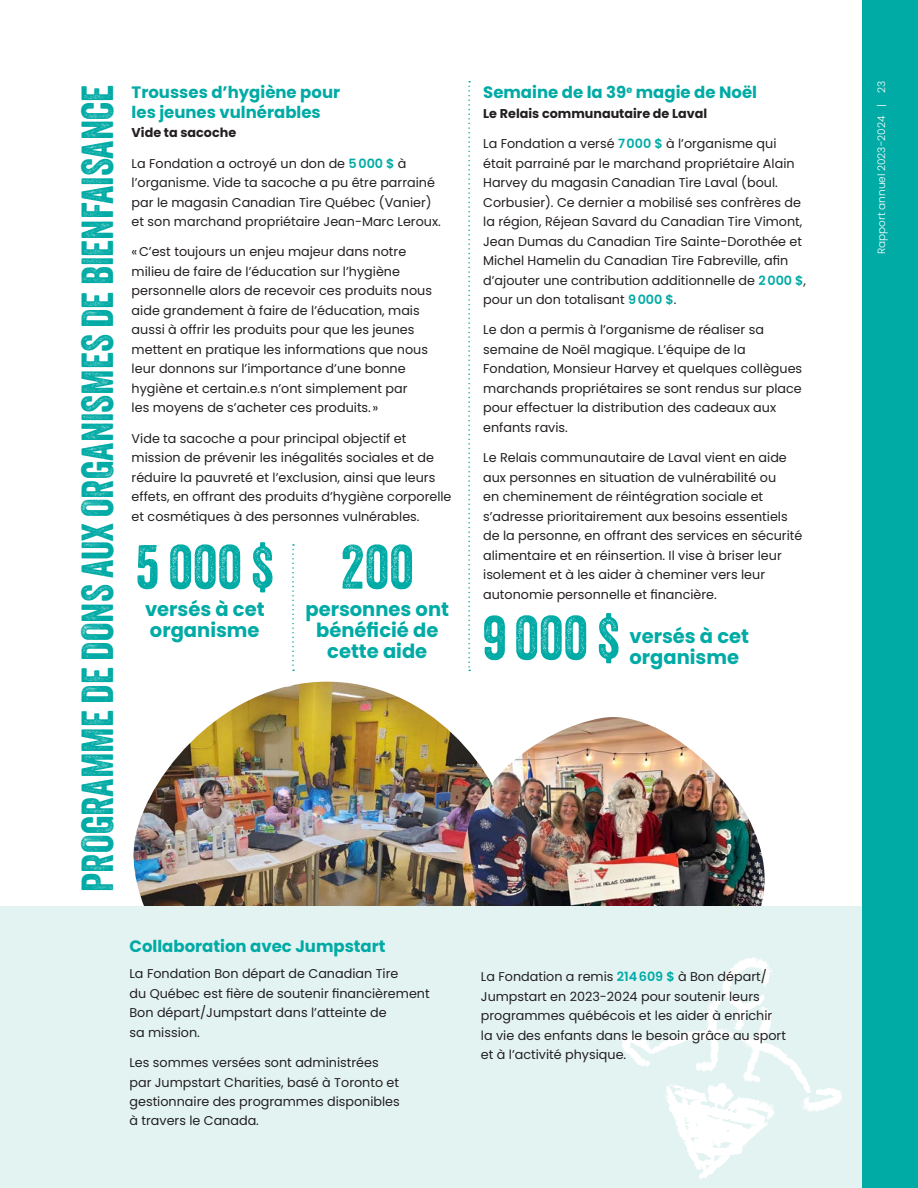
<style>
.page{position:relative;width:918px;height:1188px;background:#fff}
.page>*{position:absolute;margin:0;border:0;box-sizing:border-box;transform-origin:0 0}
.t1{font:60px "Veneer";color:#00aaa5}
.t2{font:43.5px "Veneer";color:#00aaa5}
.t3{font:700 19.5px/21px "Poppins";color:#00aaa5}
.t4{font:700 16.5px/19.5px "Poppins";color:#00aaa5}
.t5{font:12.75px/19.5px "Poppins";color:#231f20}
.t6{font:700 12.75px "Poppins";color:#231f20}
.t7{font:300 10.5px "Poppins";color:#fff}
.s1{font-weight:600;color:#00aaa5}
</style>
<div class="page">
<img style="left:130px;top:682px;width:331px;height:225px">
<img style="left:461px;top:717px;width:305px;height:190px">
<div style="left:0;top:907px;width:918px;height:281px;background:#e3f3f2"></div>
<svg style="left:622px;top:957px;width:220px;height:222px"></svg>
<svg style="left:292px;top:544px;width:2px;height:127px"></svg>
<svg style="left:468px;top:81px;width:2px;height:590px"></svg>
<div style="left:862px;top:0;width:56px;height:1188px;background:#00aaa5"></div>
<h2 class="t2" style="left:71px;top:892px;width:808px;rotate:-90deg">PROGRAMME DE DONS AUX ORGANISMES DE BIENFAISANCE</h2>
<p class="t4" style="left:132px;top:83px;width:210px">Trousses d’hygiène pour les jeunes vulnérables</p>
<p class="t6" style="left:132px;top:125px;width:106px">Vide ta sacoche</p>
<p class="t5" style="left:132px;top:153px;width:311px">La Fondation a octroyé un don de <span class="s1">5000 $</span> à l’organisme. Vide ta sacoche a pu être parrainé par le magasin Canadian Tire Québec (Vanier) et son marchand propriétaire Jean-Marc Leroux.</p>
<p class="t5" style="left:132px;top:242px;width:302px">«C’est toujours un enjeu majeur dans notre milieu de faire de l’éducation sur l’hygiène personnelle alors de recevoir ces produits nous aide grandement à faire de l’éducation, mais aussi à offrir les produits pour que les jeunes mettent en pratique les informations que nous leur donnons sur l’importance d’une bonne hygiène et certain.e.s n’ont simplement par<br>les moyens de s’acheter ces produits. »</p>
<p class="t5" style="left:132px;top:429px;width:321px">Vide ta sacoche a pour principal objectif et mission de prévenir les inégalités sociales et de réduire la pauvreté et l’exclusion, ainsi que leurs effets, en offrant des produits d’hygiène corporelle et cosmétiques à des personnes vulnérables.</p>
<h1 class="t1" style="left:136px;top:531px;width:280px">5 000 $ 200</h1>
<h3 class="t3" style="left:145px;top:599px;width:121px">versés à cet organisme</h3>
<h3 class="t3" style="left:305px;top:599px;width:145px;text-align:center">personnes ont bénéficié de cette aide</h3>
<p class="t4" style="left:129px;top:937px;width:258px">Collaboration avec Jumpstart</p>
<p class="t5" style="left:129px;top:964px;width:302px">La Fondation Bon départ de Canadian Tire<br>du Québec est fière de soutenir financièrement Bon départ/Jumpstart dans l’atteinte de<br>sa mission.</p>
<p class="t5" style="left:129px;top:1053px;width:272px">Les sommes versées sont administrées par Jumpstart Charities, basé à Toronto et gestionnaire des programmes disponibles à travers le Canada.</p>
<p class="t4" style="left:483px;top:83px;width:275px">Semaine de la 39<sup>e</sup> magie de Noël</p>
<p class="t6" style="left:483px;top:106px;width:226px">Le Relais communautaire de Laval</p>
<p class="t5" style="left:483px;top:134px;width:324px">La Fondation a versé <span class="s1">7000 $</span> à l’organisme qui était parrainé par le marchand propriétaire Alain Harvey du magasin Canadian Tire Laval (boul.<br>Corbusier). Ce dernier a mobilisé ses confrères de la région, Réjean Savard du Canadian Tire Vimont, Jean Dumas du Canadian Tire Sainte-Dorothée et Michel Hamelin du Canadian Tire Fabreville, afin d’ajouter une contribution additionnelle de <span class="s1">2000 $</span>, pour un don totalisant <span class="s1">9000 $</span>.</p>
<p class="t5" style="left:483px;top:320px;width:321px">Le don a permis à l’organisme de réaliser sa semaine de Noël magique. L’équipe de la Fondation, Monsieur Harvey et quelques collègues marchands propriétaires se sont rendus sur place pour effectuer la distribution des cadeaux aux enfants ravis.</p>
<p class="t5" style="left:483px;top:448px;width:321px">Le Relais communautaire de Laval vient en aide aux personnes en situation de vulnérabilité ou<br>en cheminement de réintégration sociale et s’adresse prioritairement aux besoins essentiels de la personne, en offrant des services en sécurité alimentaire et en réinsertion. Il vise à briser leur isolement et à les aider à cheminer vers leur autonomie personnelle et financière.</p>
<h1 class="t1" style="left:483px;top:601px;width:139px">9 000 $</h1>
<h3 class="t3" style="left:629px;top:626px;width:121px">versés à cet organisme</h3>
<p class="t5" style="left:481px;top:967px;width:307px">La Fondation a remis <span class="s1">214609 $</span> à Bon départ/ Jumpstart en 2023-2024 pour soutenir leurs programmes québécois et les aider à enrichir la vie des enfants dans le besoin grâce au sport et à l’activité physique.</p>
<p class="t7" style="left:876px;top:254px;width:175px;rotate:-90deg">Rapport annuel 2023-2024 | 23</p>
</div>
